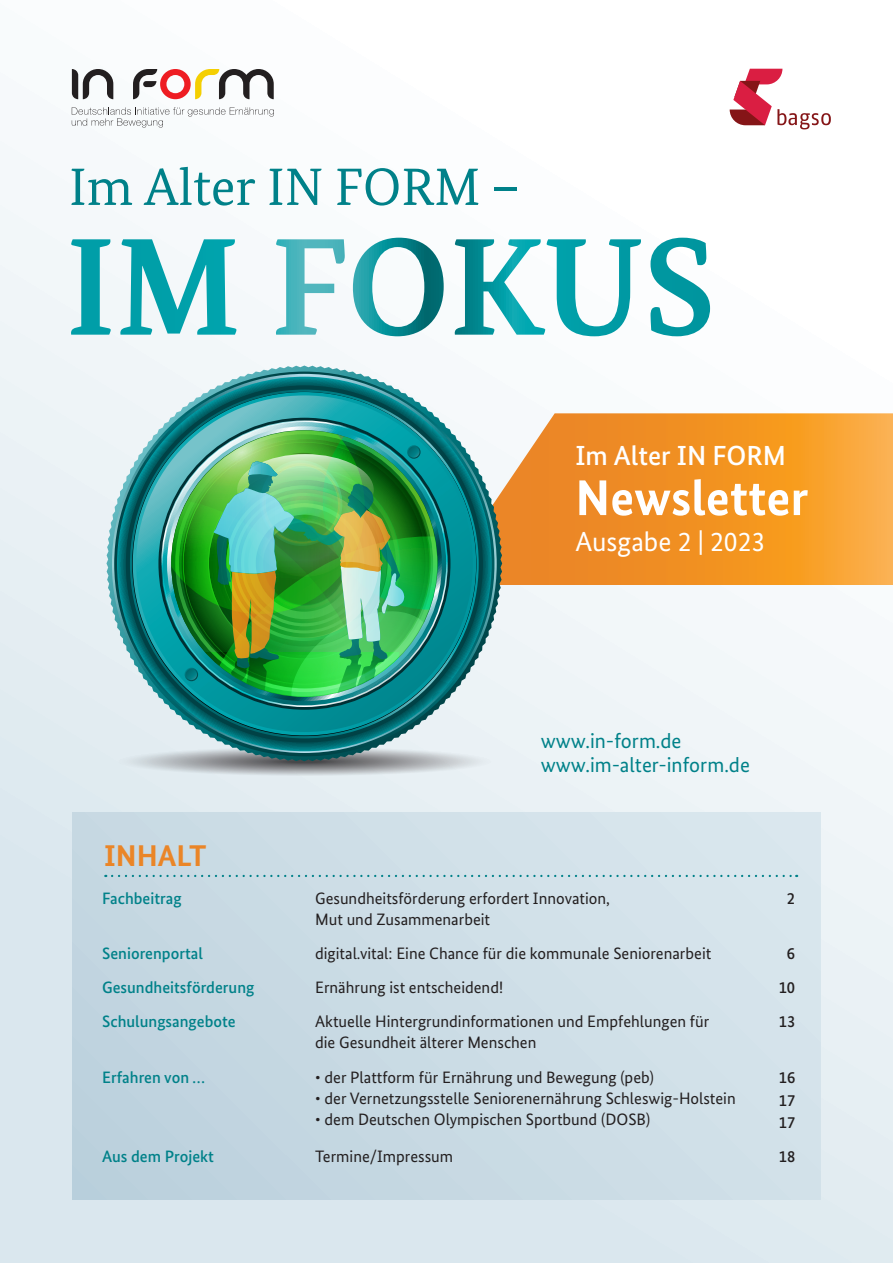
<style>
.page{position:relative;width:893px;height:1263px;background:#fff}
.page>*{position:absolute;margin:0;border:0;box-sizing:border-box;transform-origin:0 0}
.t1{font:52.5px "Bundes Serif";color:#008189}
.t2{font:700 50.25px "Bundes Sans";color:#fff}
.t3{font:700 30px "Bundes Sans";color:#ea8527}
.t4{font:500 27.6px "Bundes Sans";color:#fff}
.t5{font:27.6px "Bundes Sans";color:#fff}
.t6{font:21px/24px "Bundes Sans";color:#008189}
.t7{font:16.5px/21px "Bundes Sans";color:#231f20}
.t8{font:500 16.5px "Bundes Sans";color:#008189}
.t9{font:500 16.5px/22.5px "Bundes Sans";color:#231f20;text-align:justify}
</style>
<div class="page">
<div style="left:0;top:0;width:893px;height:1263px;background:linear-gradient(to bottom,#fff,#dae7ee)"></div>
<svg style="left:502px;top:413px;width:391px;height:172px;background:#f2972f"></svg>
<svg style="left:133px;top:69px;width:141px;height:30px"></svg>
<svg style="left:72px;top:69px;width:41px;height:30px"></svg>
<svg style="left:72px;top:107px;width:202px;height:21px"></svg>
<svg style="left:730px;top:69px;width:101px;height:60px"></svg>
<svg style="left:116px;top:761px;width:377px;height:15px;background:#b8bdc1"></svg>
<svg style="left:106px;top:365px;width:396px;height:396px"></svg>
<svg style="left:114px;top:374px;width:380px;height:379px"></svg>
<svg style="left:117px;top:377px;width:375px;height:374px;background:#007177"></svg>
<svg style="left:126px;top:385px;width:357px;height:357px;background:#03696f"></svg>
<svg style="left:136px;top:395px;width:337px;height:337px;background:#189ca4"></svg>
<svg style="left:161px;top:420px;width:287px;height:287px;background:#248d94"></svg>
<svg style="left:71px;top:239px;width:40px;height:96px"></svg>
<svg style="left:120px;top:239px;width:116px;height:96px"></svg>
<svg style="left:276px;top:239px;width:69px;height:96px"></svg>
<svg style="left:353px;top:238px;width:91px;height:98px"></svg>
<svg style="left:455px;top:239px;width:186px;height:97px"></svg>
<svg style="left:650px;top:238px;width:60px;height:98px"></svg>
<img style="left:171px;top:430px;width:267px;height:267px">
<div style="left:72px;top:812px;width:749px;height:387px;background:linear-gradient(to right,#c0d4df,#d7e5ec)"></div>
<svg style="left:112px;top:875px;width:685px;height:2px"></svg>
<h1 class="t1" style="left:69px;top:155px;width:453px">Im Alter IN FORM –</h1>
<h3 class="t3" style="left:104px;top:838px;width:104px">INHALT</h3>
<h3 class="t4" style="left:575px;top:438px;width:212px">Im Alter IN FORM</h3>
<h2 class="t2" style="left:575px;top:467px;width:235px">Newsletter</h2>
<h3 class="t5" style="left:575px;top:525px;width:192px">Ausgabe 2 | 2023</h3>
<p class="t6" style="left:541px;top:729px;width:211px">www.in-form.de www.im-alter-inform.de</p>
<p class="t8" style="left:102px;top:888px;width:81px">Fachbeitrag</p>
<p class="t7" style="left:315px;top:887px;width:296px">Gesundheitsförderung erfordert Innovation,<br>Mut und Zusammenarbeit</p>
<p class="t9" style="left:787px;top:887px;width:10px">2</p>
<p class="t8" style="left:102px;top:943px;width:102px">Seniorenportal</p>
<p class="t7" style="left:315px;top:942px;width:398px">digital.vital: Eine Chance für die kommunale Seniorenarbeit</p>
<p class="t9" style="left:787px;top:942px;width:10px">6</p>
<p class="t8" style="left:102px;top:977px;width:154px">Gesundheitsförderung</p>
<p class="t7" style="left:315px;top:976px;width:190px">Ernährung ist entscheidend!</p>
<p class="t9" style="left:779px;top:976px;width:18px">10</p>
<p class="t8" style="left:102px;top:1011px;width:135px">Schulungsangebote</p>
<p class="t7" style="left:315px;top:1010px;width:396px">Aktuelle Hintergrundinformationen und Empfehlungen für die Gesundheit älterer Menschen</p>
<p class="t9" style="left:779px;top:1010px;width:18px">13</p>
<p class="t8" style="left:102px;top:1068px;width:104px">Erfahren von …</p>
<p class="t7" style="left:315px;top:1067px;width:340px">• der Plattform für Ernährung und Bewegung (peb)</p>
<p class="t7" style="left:315px;top:1088px;width:422px">• der Vernetzungsstelle Seniorenernährung Schleswig-Holstein</p>
<p class="t7" style="left:315px;top:1109px;width:337px">• dem Deutschen Olympischen Sportbund (DOSB)</p>
<p class="t9" style="left:779px;top:1066px;width:18px">16<br>17<br>17</p>
<p class="t8" style="left:102px;top:1147px;width:113px">Aus dem Projekt</p>
<p class="t7" style="left:315px;top:1146px;width:139px">Termine/Impressum</p>
<p class="t9" style="left:779px;top:1145px;width:18px">18</p>
</div>
